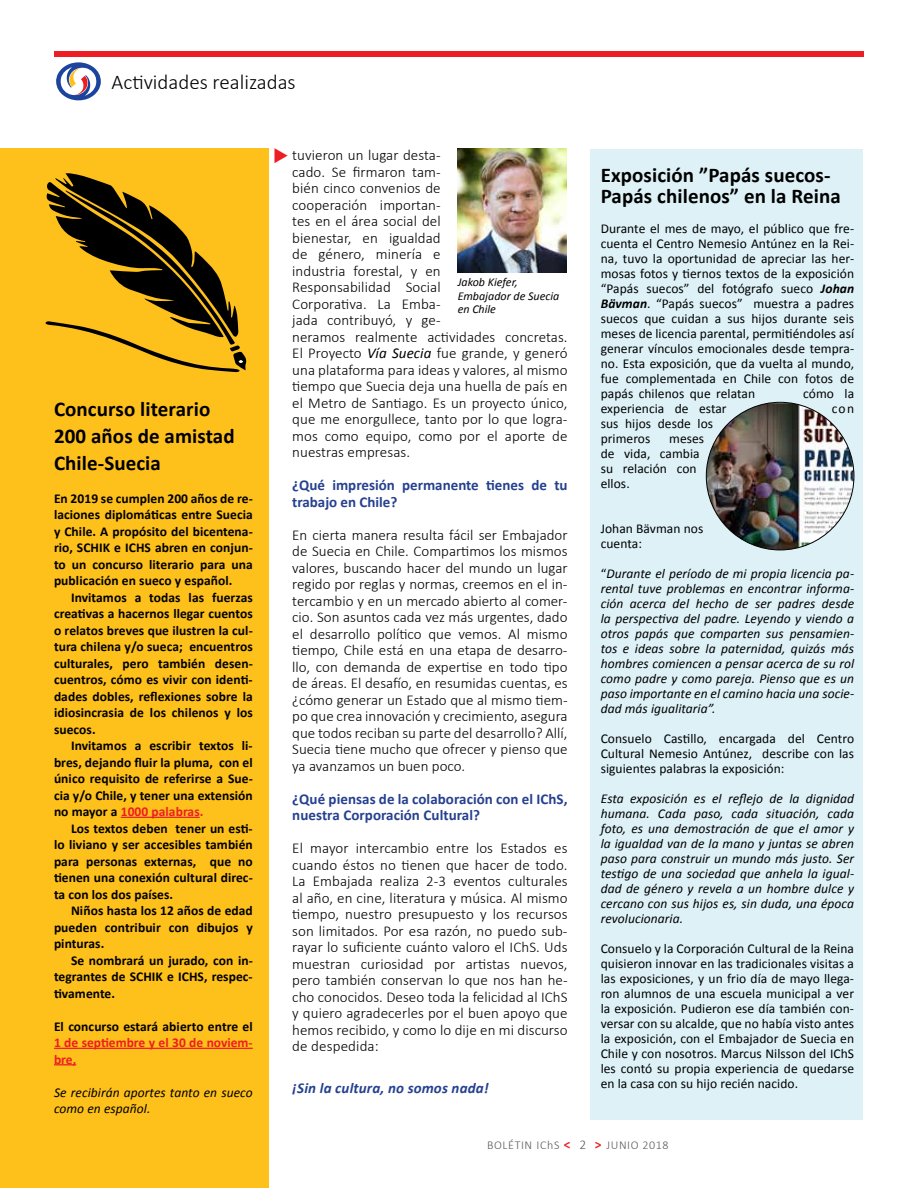
<style>
.page{position:relative;width:918px;height:1188px;background:#fff}
.page>*{position:absolute;margin:0;border:0;box-sizing:border-box;transform-origin:0 0}
.t1{font:700 21px/27px "Calibri";letter-spacing:.005em;color:#000}
.t2{font:300 21px "Calibri";color:#000}
.t3{font:300 15px/16.5px "Calibri";letter-spacing:.005em;color:#000;text-align:justify}
.t4{font:700 15px/16.5px "Calibri";letter-spacing:.005em;color:#25408f}
.t5{font:italic 700 15px "Calibri";letter-spacing:.01em;color:#25408f}
.t6{font:13.5px/15px "Calibri";letter-spacing:.005em;color:#000;text-align:justify}
.t7{font:700 13.5px/16.5px "Calibri";letter-spacing:.005em;color:#000;text-align:justify}
.t8{font:italic 13.5px/15px "Calibri";letter-spacing:.005em;color:#000;text-align:justify}
.t9{font:700 13.5px/16.5px "Calibri";color:#ed1d24}
.t10{font:italic 12px/13.5px "Calibri";color:#000}
.t11{font:300 12px "Calibri";letter-spacing:.05em;color:#58595b}
.s1{color:#ed1d24}
.s2{font-weight:400;font-style:italic}
.s3{font-weight:700;font-style:italic}
.s4{font-style:normal}
.s5{font-weight:700;font-size:13.5px;color:#ed1d24}
.s6{font-size:13.5px}
</style>
<div class="page">
<div style="left:54px;top:51px;width:810px;height:6px;background:#ed1d24"></div>
<svg style="left:56px;top:62px;width:45px;height:38px"></svg>
<div style="left:591px;top:149px;width:272px;height:970px;background:#ddf1f7"></div>
<div style="left:0;top:149px;width:269px;height:1039px;background:#fec01b"></div>
<hr style="left:121px;top:817px;width:79px;height:1px;background:#ed1d24">
<hr style="left:54px;top:1048px;width:199px;height:1px;background:#ed1d24">
<svg style="left:54px;top:1064px;width:22px;height:1px"></svg>
<img style="left:458px;top:149px;width:109px;height:124px">
<svg style="left:45px;top:173px;width:201px;height:199px"></svg>
<img style="left:706px;top:403px;width:148px;height:147px">
<h1 class="t2" style="left:112px;top:69px;width:186px">Actividades realizadas</h1>
<h1 class="t1" style="left:54px;top:395px;width:182px">Concurso literario<br>200 años de amistad<br>Chile-Suecia</h1>
<p class="t7" style="left:54px;top:490px;width:200px">En 2019 se cumplen 200 años de re&shy;laciones diplomáticas entre Suecia y Chile. A propósito del bicentena&shy;rio, SCHIK e ICHS abren en conjun&shy;to un concurso literario para una publicación en sueco y español.</p>
<p class="t7" style="left:54px;top:589px;width:200px;text-indent:17px">Invitamos a todas las fuerzas creativas a hacernos llegar cuentos o relatos breves que ilustren la cul&shy;tura chilena y/o sueca; encuentros culturales, pero también desen&shy;cuentros, cómo es vivir con identi&shy;dades dobles, reflexiones sobre la idiosincrasia de los chilenos y los suecos.</p>
<p class="t7" style="left:54px;top:737px;width:200px;text-indent:17px">Invitamos a escribir textos li&shy;bres, dejando fluir la pluma, con el único requisito de referirse a Sue&shy;cia y/o Chile, y tener una extensión no mayor a <span class="s1">1000 palabras.</span></p>
<p class="t7" style="left:54px;top:820px;width:200px;text-indent:17px">Los textos deben tener un esti&shy;lo liviano y ser accesibles también para personas externas, que no tienen una conexión cultural direc&shy;ta con los dos países.</p>
<p class="t7" style="left:54px;top:902px;width:200px;text-indent:17px">Niños hasta los 12 años de edad pueden contribuir con dibujos y pinturas.</p>
<p class="t7" style="left:54px;top:952px;width:200px;text-indent:17px">Se nombrará un jurado, con in&shy;tegrantes de SCHIK e ICHS, respec&shy;tivamente.</p>
<p class="t7" style="left:54px;top:1018px;width:200px">El concurso estará abierto entre el</p>
<p class="t9" style="left:54px;top:1034px;width:200px">1 de septiembre y el 30 de noviem&shy;bre,</p>
<p class="t8" style="left:54px;top:1083px;width:200px;line-height:16.5px">Se recibirán aportes tanto en sueco como en español.</p>
<p class="t3" style="left:292px;top:146px;width:277px;text-align:left">tuvieron un lugar desta-<br>cado. Se firmaron tam-<br>bién cinco convenios de<br>cooperación importan-<br>tes en el área social del<br>bienestar, en igualdad<br>de género, minería e<br>industria forestal, y en<br>Responsabilidad Social<br>Corporativa. La Emba-<br>jada contribuyó, y ge-<br>neramos realmente actividades concretas.<br>El Proyecto <span class="s2">Vía Suecia</span> fue grande, y generó una plataforma para ideas y valores, al mismo tiempo que Suecia deja una huella de país en el Metro de Santiago. Es un proyecto único, que me enorgullece, tanto por lo que logra&shy;mos como equipo, como por el aporte de nuestras empresas.</p>
<p class="t4" style="left:292px;top:477px;width:277px">¿Qué impresión permanente tienes de tu trabajo en Chile?</p>
<p class="t3" style="left:292px;top:526px;width:277px">En cierta manera resulta fácil ser Embajador de Suecia en Chile. Compartimos los mismos valores, buscando hacer del mundo un lugar regido por reglas y normas, creemos en el in&shy;tercambio y en un mercado abierto al comer&shy;cio. Son asuntos cada vez más urgentes, dado el desarrollo político que vemos. Al mismo tiempo, Chile está en una etapa de desarro&shy;llo, con demanda de expertise en todo tipo de áreas. El desafío, en resumidas cuentas, es ¿cómo generar un Estado que al mismo tiem&shy;po que crea innovación y crecimiento, asegura que todos reciban su parte del desarrollo? Allí, Suecia tiene mucho que ofrecer y pienso que ya avanzamos un buen poco.</p>
<p class="t4" style="left:292px;top:790px;width:277px">¿Qué piensas de la colaboración con el IChS, nuestra Corporación Cultural?</p>
<p class="t3" style="left:292px;top:839px;width:277px">El mayor intercambio entre los Estados es cuando éstos no tienen que hacer de todo.<br>La Embajada realiza 2-3 eventos culturales al año, en cine, literatura y música. Al mismo tiempo, nuestro presupuesto y los recursos son limitados. Por esa razón, no puedo sub&shy;rayar lo suficiente cuánto valoro el IChS. Uds muestran curiosidad por artistas nuevos, pero también conservan lo que nos han he&shy;cho conocidos. Deseo toda la felicidad al IChS y quiero agradecerles por el buen apoyo que hemos recibido, y como lo dije en mi discurso de despedida:</p>
<p class="t5" style="left:292px;top:1078px;width:198px">¡Sin la cultura, no somos nada!</p>
<p class="t10" style="left:458px;top:275px;width:103px">Jakob Kiefer,<br>Embajador de Suecia en Chile</p>
<h1 class="t1" style="left:601px;top:165px;width:242px;line-height:21px">Exposición ”Papás suecos-<br>Papás chilenos” en la Reina</h1>
<p class="t6" style="left:601px;top:221px;width:255px">Durante el mes de mayo, el público que fre&shy;cuenta el Centro Nemesio Antúnez en la Rei&shy;na, tuvo la oportunidad de apreciar las her&shy;mosas fotos y tiernos textos de la exposición “Papás suecos” del fotógrafo sueco <span class="s3">Johan Bävman</span>. “Papás suecos” muestra a padres suecos que cuidan a sus hijos durante seis meses de licencia parental, permitiéndoles así generar vínculos emocionales desde tempra&shy;no. Esta exposición, que da vuelta al mundo, fue complementada en Chile con fotos de papás chilenos que relatan</p>
<p class="t6" style="left:803px;top:386px;width:52px">cómo la</p>
<p class="t6" style="left:601px;top:401px;width:127px">experiencia de estar</p>
<p class="t6" style="left:832px;top:401px;width:24px">con</p>
<p class="t6" style="left:601px;top:416px;width:114px">sus hijos desde los primeros</p>
<p class="t6" style="left:601px;top:431px;width:105px;text-align:left;text-indent:68px">meses de vida, cambia su relación con ellos.</p>
<p class="t6" style="left:601px;top:521px;width:104px">Johan Bävman nos cuenta:</p>
<p class="t8" style="left:601px;top:566px;width:255px"><span class="s4">“</span>Durante el período de mi propia licencia pa&shy;rental tuve problemas en encontrar informa&shy;ción acerca del hecho de ser padres desde la perspectiva del padre. Leyendo y viendo a otros papás que comparten sus pensamien&shy;tos e ideas sobre la paternidad, quizás más hombres comiencen a pensar acerca de su rol como padre y como pareja. Pienso que es un paso importante en el camino hacia una socie&shy;dad más igualitaria”.</p>
<p class="t6" style="left:601px;top:731px;width:255px">Consuelo Castillo, encargada del Centro Cultural Nemesio Antúnez, describe con las siguientes palabras la exposición:</p>
<p class="t8" style="left:601px;top:791px;width:255px">Esta exposición es el reflejo de la dignidad humana. Cada paso, cada situación, cada foto, es una demostración de que el amor y la igualdad van de la mano y juntas se abren paso para construir un mundo más justo. Ser testigo de una sociedad que anhela la igual&shy;dad de género y revela a un hombre dulce y cercano con sus hijos es, sin duda, una época revolucionaria.</p>
<p class="t6" style="left:601px;top:941px;width:255px">Consuelo y la Corporación Cultural de la Reina quisieron innovar en las tradicionales visitas a las exposiciones, y un frio día de mayo llega&shy;ron alumnos de una escuela municipal a ver la exposición. Pudieron ese día también con&shy;versar con su alcalde, que no había visto antes la exposición, con el Embajador de Suecia en Chile y con nosotros. Marcus Nilsson del IChS les contó su propia experiencia de quedarse en la casa con su hijo recién nacido.</p>
<p class="t11" style="left:487px;top:1137px;width:183px">BOLÉTIN IChS <span class="s5">&lt;</span> <span class="s6">2</span> <span class="s5">&gt;</span> JUNIO 2018</p>
</div>
